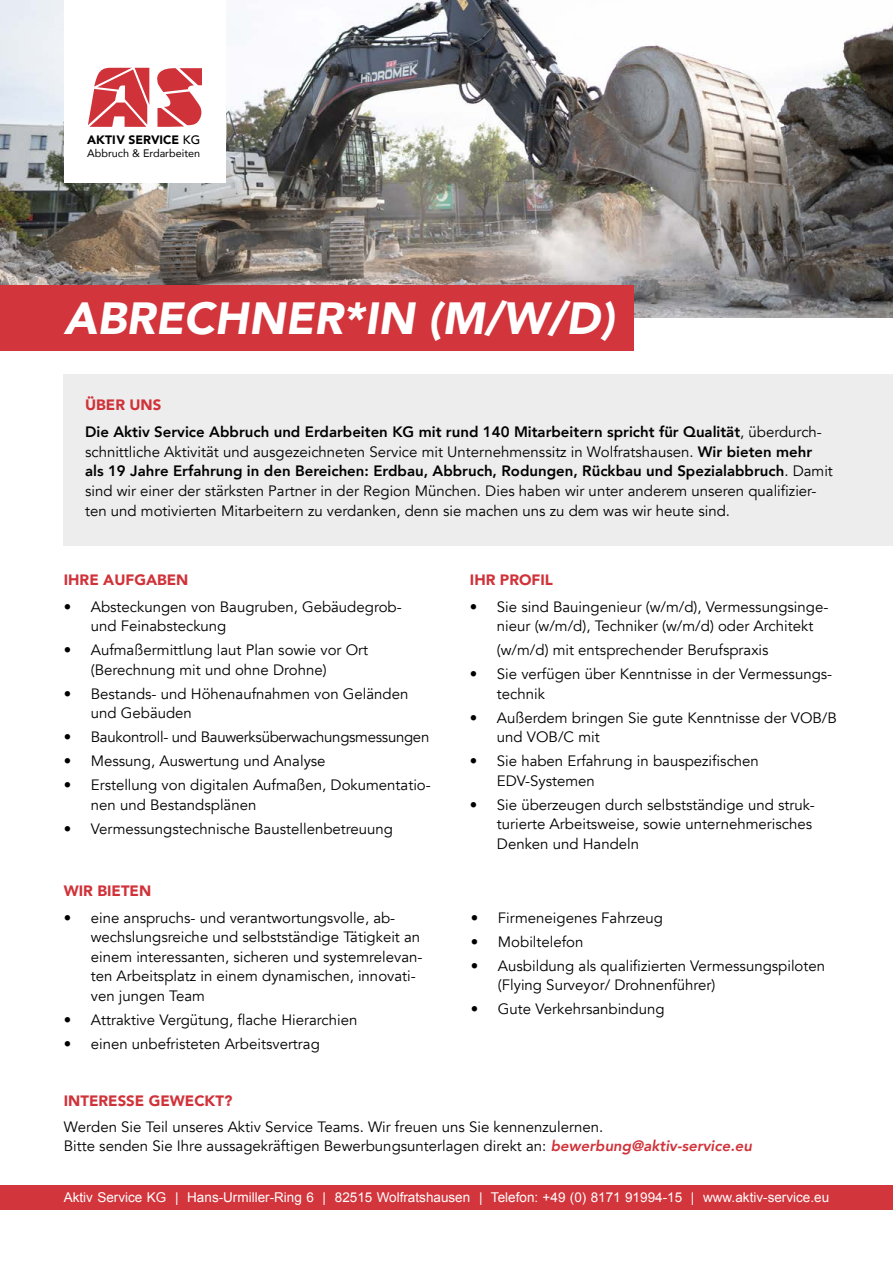
<style>
.page{position:relative;width:893px;height:1263px;background:#fff}
.page>*{position:absolute;margin:0;border:0;box-sizing:border-box;transform-origin:0 0}
.t1{font:italic 900 45px "Avenir";color:#fff}
.t2{font:15px/19.5px "Avenir";color:#000}
.t3{font:800 15px/27px "Avenir";color:#000}
.t4{font:900 15px "Avenir";color:#d03239}
.t5{font:15px "Avenir";letter-spacing:-.02em;color:#000}
.t6{font:13.5px "Arial";color:#fff}
.t7{font:900 12.15px "Avenir";color:#000}
.t8{font:10.8px "Avenir";color:#000}
.s1{font-weight:500}
.s2{font-weight:900;color:#d03239}
.s3{font-weight:400}
.s4{font-weight:800}
.s5{font-weight:800;font-style:italic;color:#d03239}
</style>
<div class="page">
<img style="left:0;top:0;width:893px;height:317px">
<div style="left:64px;top:0;width:161px;height:183px;background:#fff"></div>
<svg style="left:88px;top:68px;width:61px;height:59px"></svg>
<svg style="left:157px;top:68px;width:45px;height:59px"></svg>
<div style="left:0;top:285px;width:634px;height:66px;background:#d2353c"></div>
<div style="left:64px;top:374px;width:829px;height:171px;background:#ededed"></div>
<div style="left:0;top:1186px;width:893px;height:24px;background:#d2353c"></div>
<p class="t7" style="left:87px;top:129px;width:115px">AKTIV SERVICE <span class="s1">KG</span></p>
<p class="t8" style="left:87px;top:145px;width:114px">Abbruch &amp; Erdarbeiten</p>
<h1 class="t1" style="left:64px;top:281px;width:552px">ABRECHNER*IN (M/W/D)</h1>
<p class="t3" style="left:85px;top:392px;width:738px"><span class="s2">ÜBER UNS<br></span>Die Aktiv Service Abbruch und Erdarbeiten KG mit rund 140 Mitarbeitern spricht für Qualität<span class="s3">, überdurch-</span></p>
<p class="t2" style="left:85px;top:442px;width:749px">schnittliche Aktivität und ausgezeichneten Service mit Unternehmenssitz in Wolfratshausen. <span class="s4">Wir bieten mehr als 19 Jahre Erfahrung in den Bereichen: Erdbau, Abbruch, Rodungen, Rückbau und Spezialabbruch</span>. Damit sind wir einer der stärksten Partner in der Region München. Dies haben wir unter anderem unseren qualifizier&shy;ten und motivierten Mitarbeitern zu verdanken, denn sie machen uns zu dem was wir heute sind.</p>
<p class="t4" style="left:64px;top:566px;width:126px">IHRE AUFGABEN</p>
<p class="t2" style="left:91px;top:597px;width:312px;text-indent:-27px">• Absteckungen von Baugruben, Gebäudegrob&shy;und Feinabsteckung</p>
<p class="t2" style="left:91px;top:640px;width:279px;text-indent:-27px">• Aufmaßermittlung laut Plan sowie vor Ort (Berechnung mit und ohne Drohne)</p>
<p class="t2" style="left:91px;top:684px;width:319px;text-indent:-27px">• Bestands- und Höhenaufnahmen von Geländen und Gebäuden</p>
<p class="t5" style="left:64px;top:728px;width:367px">• Baukontroll- und Bauwerksüberwachungsmessungen</p>
<p class="t2" style="left:64px;top:751px;width:263px">• Messung, Auswertung und Analyse</p>
<p class="t2" style="left:91px;top:775px;width:342px;text-indent:-27px">• Erstellung von digitalen Aufmaßen, Dokumentatio&shy;nen und Bestandsplänen</p>
<p class="t2" style="left:64px;top:819px;width:331px">• Vermessungstechnische Baustellenbetreuung</p>
<p class="t4" style="left:64px;top:877px;width:89px">WIR BIETEN</p>
<p class="t2" style="left:91px;top:908px;width:333px;text-indent:-27px">• eine anspruchs- und verantwortungsvolle, ab&shy;wechslungsreiche und selbstständige Tätigkeit an einem interessanten, sicheren und systemrelevan&shy;ten Arbeitsplatz in einem dynamischen, innovati&shy;ven jungen Team</p>
<p class="t2" style="left:64px;top:1010px;width:295px">• Attraktive Vergütung, flache Hierarchien</p>
<p class="t2" style="left:64px;top:1034px;width:258px">• einen unbefristeten Arbeitsvertrag</p>
<p class="t4" style="left:470px;top:566px;width:85px">IHR PROFIL</p>
<p class="t2" style="left:497px;top:597px;width:333px;text-indent:-27px">• Sie sind Bauingenieur (w/m/d), Vermessungsinge&shy;nieur (w/m/d), Techniker (w/m/d) oder Architekt</p>
<p class="t2" style="left:497px;top:640px;width:273px">(w/m/d) mit entsprechender Berufspraxis</p>
<p class="t2" style="left:497px;top:664px;width:337px;text-indent:-27px">• Sie verfügen über Kenntnisse in der Vermessungs&shy;technik</p>
<p class="t2" style="left:497px;top:708px;width:342px;text-indent:-27px">• Außerdem bringen Sie gute Kenntnisse der VOB/B und VOB/C mit</p>
<p class="t2" style="left:497px;top:751px;width:264px;text-indent:-27px">• Sie haben Erfahrung in bauspezifischen<br>EDV-Systemen</p>
<p class="t2" style="left:497px;top:795px;width:320px;text-indent:-27px">• Sie überzeugen durch selbstständige und struk&shy;turierte Arbeitsweise, sowie unternehmerisches<br>Denken und Handeln</p>
<p class="t2" style="left:471px;top:908px;width:194px">• Firmeneigenes Fahrzeug</p>
<p class="t2" style="left:471px;top:932px;width:114px">• Mobiltelefon</p>
<p class="t2" style="left:498px;top:956px;width:329px;text-indent:-27px">• Ausbildung als qualifizierten Vermessungspiloten (Flying Surveyor/ Drohnenführer)</p>
<p class="t2" style="left:471px;top:999px;width:195px">• Gute Verkehrsanbindung</p>
<p class="t4" style="left:64px;top:1088px;width:170px">INTERESSE GEWECKT?</p>
<p class="t2" style="left:64px;top:1117px;width:690px">Werden Sie Teil unseres Aktiv Service Teams. Wir freuen uns Sie kennenzulernen.<br>Bitte senden Sie Ihre aussagekräftigen Bewerbungsunterlagen direkt an: <span class="s5">bewerbung@aktiv-service.eu</span></p>
<p class="t6" style="left:64px;top:1188px;width:767px">Aktiv Service KG | Hans-Urmiller-Ring 6 | 82515 Wolfratshausen | Telefon: +49 (0) 8171 91994-15 | www.aktiv-service.eu</p>
</div>
